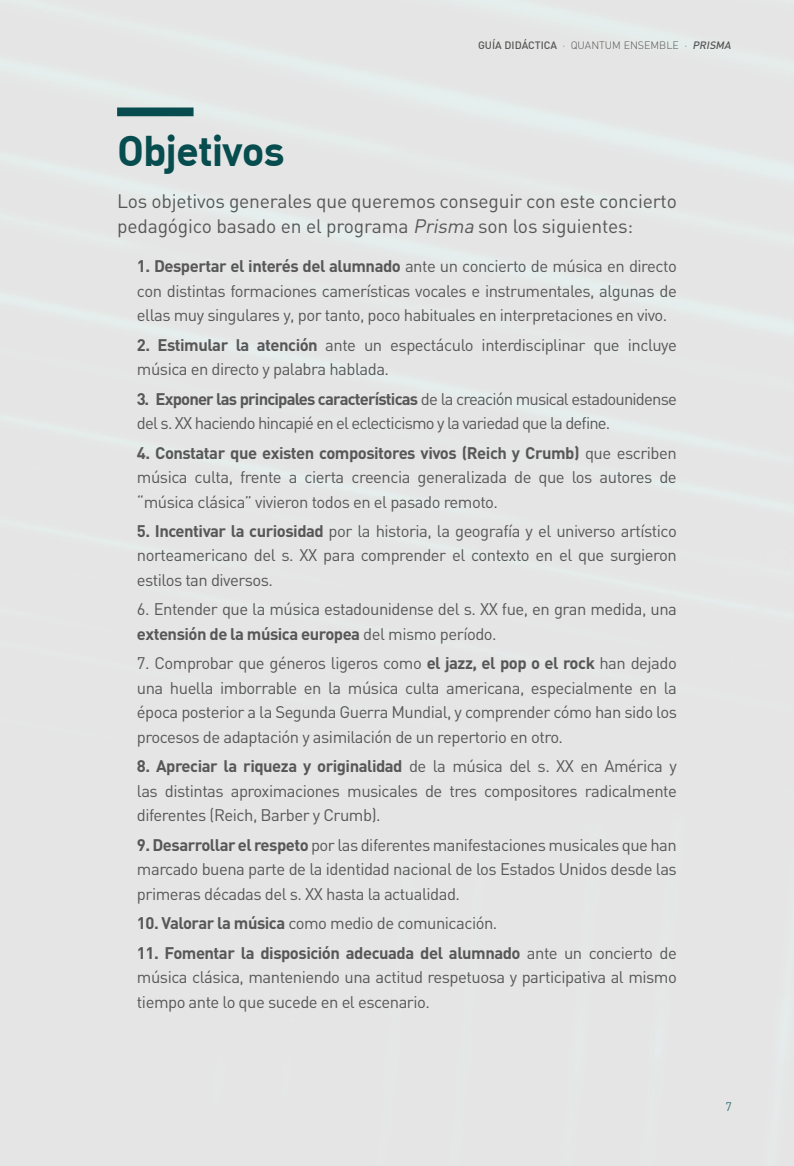
<style>
.page{position:relative;width:794px;height:1166px;background:#fff}
.page>*{position:absolute;margin:0;border:0;box-sizing:border-box;transform-origin:0 0}
.t1{font:700 42px "DIN Alternate";letter-spacing:-.025em;color:#074c4e}
.t2{font:19.25px/24.5px "DIN";letter-spacing:-.01em;color:#575757}
.t3{font:16.62px/24.5px "DIN";letter-spacing:-.03em;color:#575757;text-align:justify}
.t4{font:16.62px/24.5px "DIN";letter-spacing:-.05em;color:#575757}
.t5{font:12.25px "DIN";color:#397071}
.t6{font:300 10.67px "DIN Pro";color:#575756}
.s1{font-weight:500}
.s2{font-weight:500;font-style:italic}
.s3{font-style:italic}
.s4{font-weight:700}
</style>
<div class="page">
<div style="left:117px;top:107px;width:76px;height:9px;background:#074c4e"></div>
<p class="t6" style="left:478px;top:38px;width:257px"><span class="s1">GUÍA DIDÁCTICA</span> · QUANTUM ENSEMBLE · <span class="s2">PRISMA</span></p>
<p class="t1" style="left:117px;top:124px;width:169px">Objetivos</p>
<p class="t2" style="left:117px;top:189px;width:561px">Los objetivos generales que queremos conseguir con este concierto pedagógico basado en el programa <span class="s3">Prisma</span> son los siguientes:</p>
<p class="t3" style="left:137px;top:253px;width:541px"><span class="s4">1. Despertar el interés del alumnado</span> ante un concierto de música en directo con distintas formaciones camerísticas vocales e instrumentales, algunas de ellas muy singulares y, por tanto, poco habituales en interpretaciones en vivo.</p>
<p class="t3" style="left:137px;top:332px;width:541px"><span class="s4">2. Estimular la atención</span> ante un espectáculo interdisciplinar que incluye música en directo y palabra hablada.</p>
<p class="t4" style="left:137px;top:386px;width:541px"><span class="s4">3. Exponer las principales características</span> de la creación musical estadounidense del s. XX haciendo hincapié en el eclecticismo y la variedad que la define.</p>
<p class="t3" style="left:137px;top:440px;width:541px"><span class="s4">4. Constatar que existen compositores vivos (Reich y Crumb)</span> que escriben música culta, frente a cierta creencia generalizada de que los autores de “música clásica” vivieron todos en el pasado remoto.</p>
<p class="t3" style="left:137px;top:518px;width:541px"><span class="s4">5. Incentivar la curiosidad</span> por la historia, la geografía y el universo artístico norteamericano del s. XX para comprender el contexto en el que surgieron estilos tan diversos.</p>
<p class="t3" style="left:137px;top:597px;width:541px">6. Entender que la música estadounidense del s. XX fue, en gran medida, una <span class="s4">extensión de la música europea</span> del mismo período.</p>
<p class="t3" style="left:137px;top:651px;width:541px">7. Comprobar que géneros ligeros como <span class="s4">el jazz, el pop o el rock</span> han dejado una huella imborrable en la música culta americana, especialmente en la época posterior a la Segunda Guerra Mundial, y comprender cómo han sido los procesos de adaptación y asimilación de un repertorio en otro.</p>
<p class="t3" style="left:137px;top:754px;width:541px"><span class="s4">8. Apreciar la riqueza y originalidad</span> de la música del s. XX en América y las distintas aproximaciones musicales de tres compositores radicalmente diferentes (Reich, Barber y Crumb).</p>
<p class="t3" style="left:137px;top:832px;width:541px"><span class="s4">9. Desarrollar el respeto</span> por las diferentes manifestaciones musicales que han marcado buena parte de la identidad nacional de los Estados Unidos desde las primeras décadas del s. XX hasta la actualidad.</p>
<p class="t3" style="left:137px;top:911px;width:362px"><span class="s4">10. Valorar la música</span> como medio de comunicación.</p>
<p class="t3" style="left:137px;top:940px;width:541px"><span class="s4">11. Fomentar la disposición adecuada del alumnado</span> ante un concierto de música clásica, manteniendo una actitud respetuosa y participativa al mismo tiempo ante lo que sucede en el escenario.</p>
<p class="t5" style="left:725px;top:1099px;width:8px">7</p>
</div>
